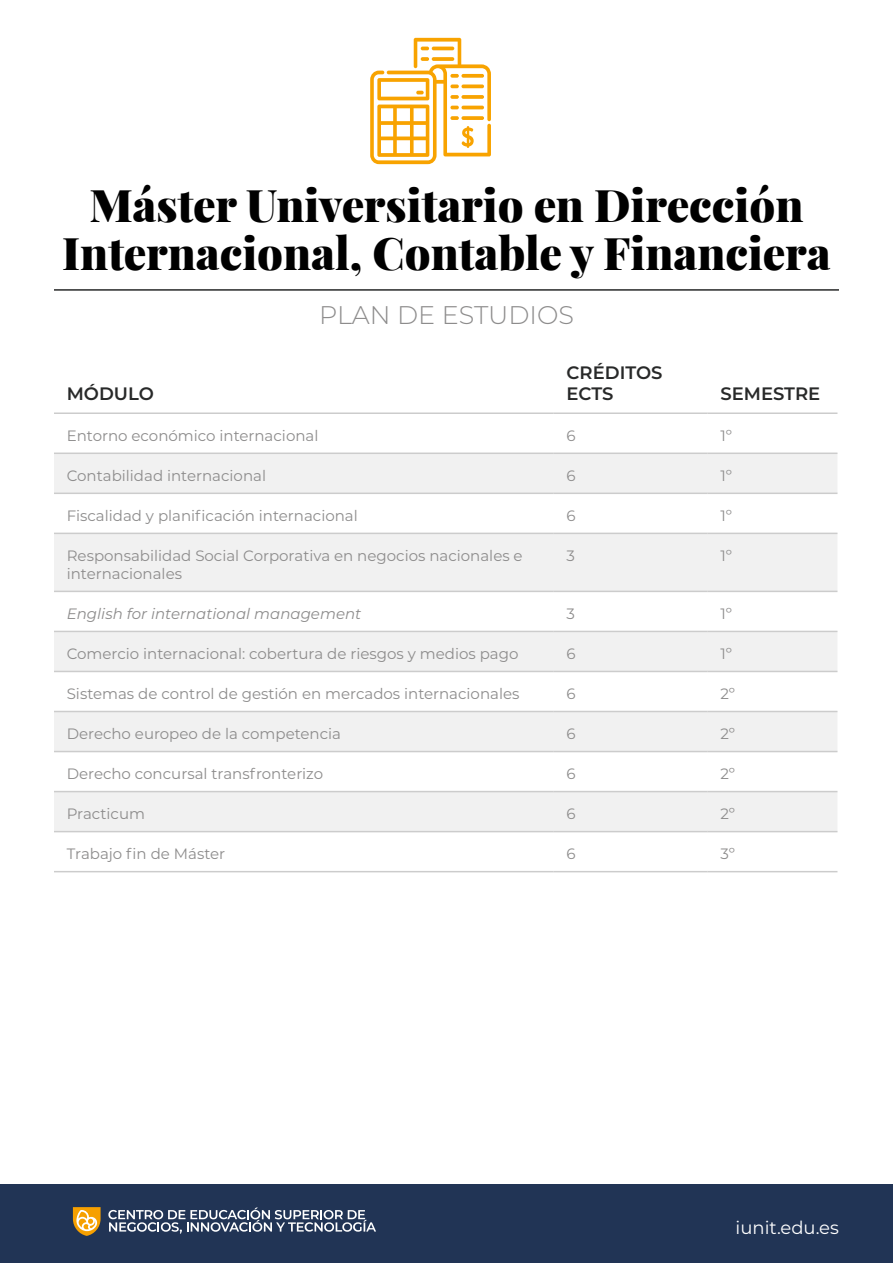
<style>
.page{position:relative;width:893px;height:1263px;background:#fff}
.page>*{position:absolute;margin:0;border:0;box-sizing:border-box;transform-origin:0 0}
.t1{font:900 45px/48px "Playfair Display";color:#000;text-align:center}
.t2{font:300 25.5px "Montserrat";color:#8d8c8c}
.t3{font:600 18px/21.6px "Montserrat";color:#282929}
.t4{font:18px "Montserrat";color:#fff}
.t5{font:15px/18px "Montserrat";color:#8d8c8c}
.t6{font:italic 15px "Montserrat";color:#8d8c8c}
</style>
<div class="page">
<div style="left:0;top:1184px;width:893px;height:79px;background:#213455"></div>
<svg style="left:73px;top:1207px;width:28px;height:29px"></svg>
<svg style="left:108px;top:1207px;width:268px;height:26px"></svg>
<svg style="left:54px;top:454px;width:783px;height:377px;fill:#f1f1f1"></svg>
<hr style="left:54px;top:412px;width:500px;height:2px;background:#ccc">
<hr style="left:554px;top:412px;width:154px;height:2px;background:#ccc">
<hr style="left:708px;top:412px;width:129px;height:2px;background:#ccc">
<hr style="left:54px;top:452px;width:500px;height:2px;background:#ccc">
<hr style="left:554px;top:452px;width:154px;height:2px;background:#ccc">
<hr style="left:708px;top:452px;width:129px;height:2px;background:#ccc">
<hr style="left:54px;top:493px;width:500px;height:1px;background:#ccc">
<hr style="left:554px;top:493px;width:154px;height:1px;background:#ccc">
<hr style="left:708px;top:493px;width:129px;height:1px;background:#ccc">
<hr style="left:54px;top:533px;width:500px;height:1px;background:#ccc">
<hr style="left:554px;top:533px;width:154px;height:1px;background:#ccc">
<hr style="left:708px;top:533px;width:129px;height:1px;background:#ccc">
<hr style="left:54px;top:591px;width:500px;height:1px;background:#ccc">
<hr style="left:554px;top:591px;width:154px;height:1px;background:#ccc">
<hr style="left:708px;top:591px;width:129px;height:1px;background:#ccc">
<hr style="left:54px;top:631px;width:500px;height:1px;background:#ccc">
<hr style="left:554px;top:631px;width:154px;height:1px;background:#ccc">
<hr style="left:708px;top:631px;width:129px;height:1px;background:#ccc">
<hr style="left:54px;top:671px;width:500px;height:1px;background:#ccc">
<hr style="left:554px;top:671px;width:154px;height:1px;background:#ccc">
<hr style="left:708px;top:671px;width:129px;height:1px;background:#ccc">
<hr style="left:54px;top:711px;width:500px;height:1px;background:#ccc">
<hr style="left:554px;top:711px;width:154px;height:1px;background:#ccc">
<hr style="left:708px;top:711px;width:129px;height:1px;background:#ccc">
<hr style="left:54px;top:751px;width:500px;height:1px;background:#ccc">
<hr style="left:554px;top:751px;width:154px;height:1px;background:#ccc">
<hr style="left:708px;top:751px;width:129px;height:1px;background:#ccc">
<hr style="left:54px;top:791px;width:500px;height:1px;background:#ccc">
<hr style="left:554px;top:791px;width:154px;height:1px;background:#ccc">
<hr style="left:708px;top:791px;width:129px;height:1px;background:#ccc">
<hr style="left:54px;top:831px;width:500px;height:1px;background:#ccc">
<hr style="left:554px;top:831px;width:154px;height:1px;background:#ccc">
<hr style="left:708px;top:831px;width:129px;height:1px;background:#ccc">
<hr style="left:54px;top:871px;width:500px;height:1px;background:#ccc">
<hr style="left:554px;top:871px;width:154px;height:1px;background:#ccc">
<hr style="left:708px;top:871px;width:129px;height:1px;background:#ccc">
<hr style="left:54px;top:289px;width:785px;height:2px;background:#282929">
<svg style="left:370px;top:38px;width:121px;height:126px"></svg>
<h1 class="t1" style="left:62px;top:177px;width:770px">Máster Universitario en Dirección<br>Internacional, Contable y Financiera</h1>
<p class="t3" style="left:67px;top:382px;width:89px">MÓDULO</p>
<h2 class="t2" style="left:319px;top:298px;width:256px">PLAN DE ESTUDIOS</h2>
<p class="t3" style="left:566px;top:361px;width:98px">CRÉDITOS<br>ECTS</p>
<p class="t3" style="left:720px;top:382px;width:101px">SEMESTRE</p>
<p class="t5" style="left:67px;top:426px;width:253px">Entorno económico internacional</p>
<p class="t5" style="left:566px;top:426px;width:11px">6</p>
<p class="t5" style="left:720px;top:426px;width:13px">1º</p>
<p class="t5" style="left:67px;top:466px;width:201px">Contabilidad internacional</p>
<p class="t5" style="left:566px;top:466px;width:11px">6</p>
<p class="t5" style="left:720px;top:466px;width:13px">1º</p>
<p class="t5" style="left:67px;top:506px;width:293px">Fiscalidad y planificación internacional</p>
<p class="t5" style="left:566px;top:506px;width:11px">6</p>
<p class="t5" style="left:720px;top:506px;width:13px">1º</p>
<p class="t5" style="left:67px;top:546px;width:457px">Responsabilidad Social Corporativa en negocios nacionales e internacionales</p>
<p class="t5" style="left:566px;top:546px;width:10px">3</p>
<p class="t5" style="left:720px;top:546px;width:13px">1º</p>
<p class="t6" style="left:67px;top:603px;width:296px">English for international management</p>
<p class="t5" style="left:566px;top:604px;width:10px">3</p>
<p class="t5" style="left:720px;top:604px;width:13px">1º</p>
<p class="t5" style="left:67px;top:644px;width:453px">Comercio internacional: cobertura de riesgos y medios pago</p>
<p class="t5" style="left:566px;top:644px;width:11px">6</p>
<p class="t5" style="left:720px;top:644px;width:13px">1º</p>
<p class="t5" style="left:67px;top:684px;width:454px">Sistemas de control de gestión en mercados internacionales</p>
<p class="t5" style="left:566px;top:684px;width:11px">6</p>
<p class="t5" style="left:720px;top:684px;width:16px">2º</p>
<p class="t5" style="left:67px;top:724px;width:276px">Derecho europeo de la competencia</p>
<p class="t5" style="left:566px;top:724px;width:11px">6</p>
<p class="t5" style="left:720px;top:724px;width:16px">2º</p>
<p class="t5" style="left:67px;top:764px;width:258px">Derecho concursal transfronterizo</p>
<p class="t5" style="left:566px;top:764px;width:11px">6</p>
<p class="t5" style="left:720px;top:764px;width:16px">2º</p>
<p class="t5" style="left:67px;top:804px;width:80px">Practicum</p>
<p class="t5" style="left:566px;top:804px;width:11px">6</p>
<p class="t5" style="left:720px;top:804px;width:16px">2º</p>
<p class="t5" style="left:67px;top:844px;width:160px">Trabajo fin de Máster</p>
<p class="t5" style="left:566px;top:844px;width:11px">6</p>
<p class="t5" style="left:720px;top:844px;width:16px">3º</p>
<p class="t4" style="left:735px;top:1215px;width:105px">iunit.edu.es</p>
</div>
